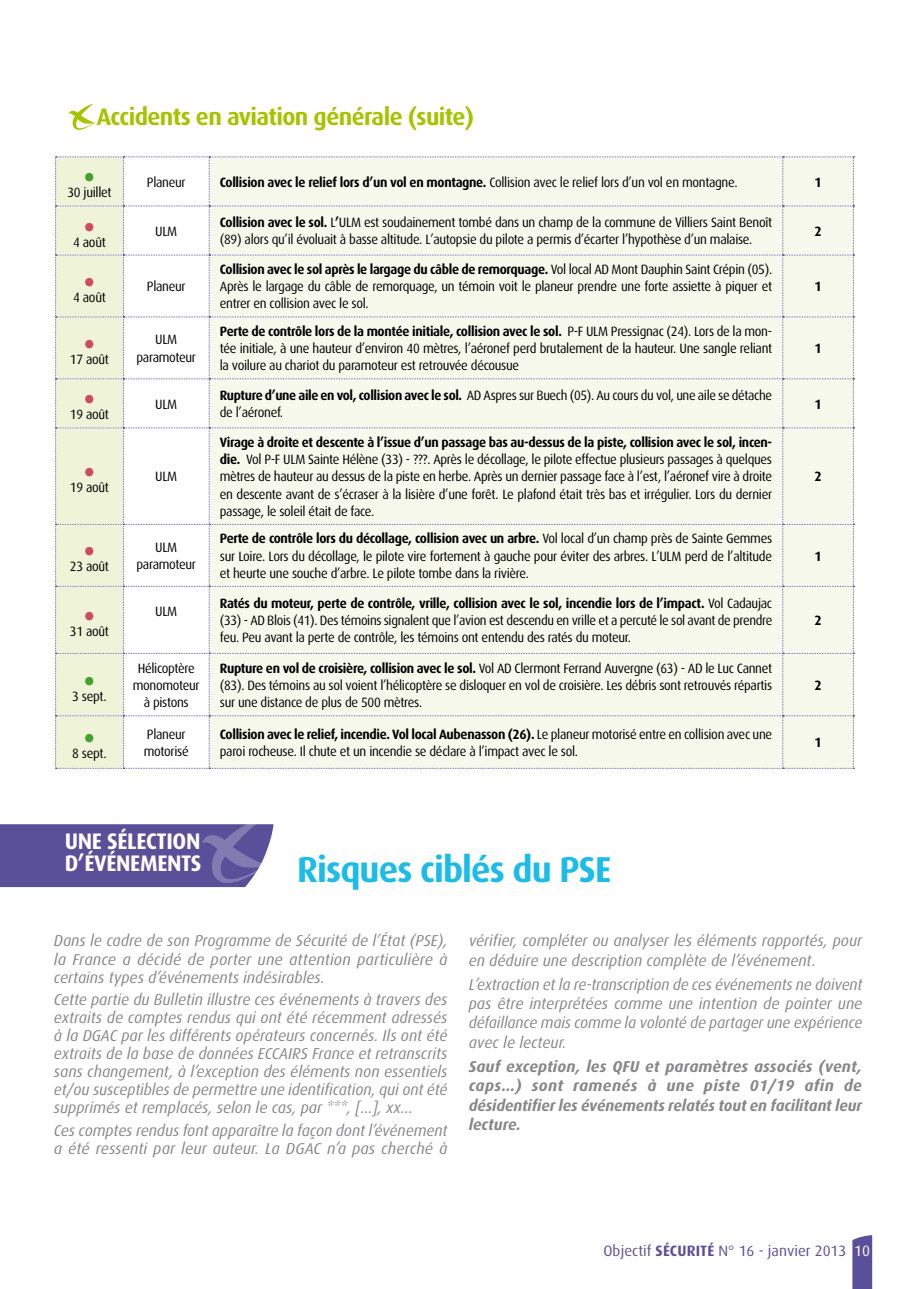
<style>
.page{position:relative;width:919px;height:1289px;background:#fff}
.page>*{position:absolute;margin:0;border:0;box-sizing:border-box;transform-origin:0 0}
.t1{font:700 36px "Dax OT";letter-spacing:-.025em;color:#1bbbea}
.t2{font:700 30px "Dax OT";color:#ce4a60;scale:.95 1}
.t3{font:700 24px "Dax OT";letter-spacing:-.025em;color:#a4c400}
.t4{font:700 22.5px/22.5px "Dax OT";letter-spacing:-.015em;color:#fff}
.t5{font:italic 15.75px/18px "Dax OT";color:#87888a;text-align:justify}
.t6{font:italic 15.75px/19.5px "Dax OT";color:#87888a;text-align:justify;scale:.96 1}
.t7{font:italic 700 15.75px/19.5px "Dax OT";letter-spacing:-.005em;color:#87888a;text-align:justify}
.t8{font:15px "Dax OT";color:#5a5099}
.t9{font:13.5px/17.2px "Dax OT";letter-spacing:-.025em;color:#000;text-align:justify;scale:.95 1}
.t10{font:13.5px/17.2px "Dax OT";letter-spacing:-.025em;color:#000;scale:.94 1}
.t11{font:700 13.5px "Dax OT";letter-spacing:-.025em;color:#000;scale:.95 1}
.s1{font-weight:400}
.s2{font-weight:700}
.s3{color:#fff}
</style>
<div class="page">
<svg style="left:852px;top:1235px;width:20px;height:53px"></svg>
<svg style="left:55px;top:156px;width:799px;height:613px;background:#f5f7ec"></svg>
<svg style="left:68px;top:104px;width:27px;height:26px"></svg>
<svg style="left:0;top:824px;width:273px;height:63px;background:#635a9e"></svg>
<h3 class="t3" style="left:97px;top:103px;width:379px">Accidents en aviation générale (suite)</h3>
<p class="t9" style="left:67px;top:184px;width:48px"><sup>•</sup>30 juillet</p>
<p class="t9" style="left:147px;top:173px;width:42px">Planeur</p>
<p class="t11" style="left:220px;top:174px;width:546px">Collision avec le relief lors d’un vol en montagne. <span class="s1">Collision avec le relief lors d’un vol en montagne.</span></p>
<p class="t11" style="left:814px;top:174px;width:9px">1</p>
<h2 class="t2" style="left:84px;top:210px;width:13px">•</h2>
<p class="t9" style="left:73px;top:233px;width:36px">4 août</p>
<p class="t9" style="left:155px;top:222px;width:25px">ULM</p>
<p class="t9" style="left:220px;top:214px;width:583px"><span class="s2">Collision avec le sol.</span> L<span class="s2">’</span>ULM est soudainement tombé dans un champ de la commune de Villiers Saint Benoît (89) alors qu’il évoluait à basse altitude. L’autopsie du pilote a permis d’écarter l’hypothèse d’un malaise.</p>
<p class="t11" style="left:814px;top:223px;width:9px">2</p>
<h2 class="t2" style="left:84px;top:266px;width:13px">•</h2>
<p class="t9" style="left:73px;top:289px;width:36px">4 août</p>
<p class="t9" style="left:147px;top:278px;width:42px">Planeur</p>
<p class="t9" style="left:220px;top:261px;width:583px"><span class="s2">Collision avec le sol après le largage du câble de remorquage.</span> Vol local AD Mont Dauphin Saint Crépin (05).<br>Après le largage du câble de remorquage, un témoin voit le planeur prendre une forte assiette à piquer et entrer en collision avec le sol.</p>
<p class="t9" style="left:70px;top:351px;width:43px"><sup>•</sup>17 août</p>
<p class="t9" style="left:136px;top:331px;width:64px;text-align:center">ULM paramoteur</p>
<p class="t9" style="left:220px;top:323px;width:583px"><span class="s2">Perte de contrôle lors de la montée initiale, collision avec le sol.</span> P-F ULM Pressignac (24). Lors de la mon&shy;tée initiale, à une hauteur d’environ 40 mètres, l’aéronef perd brutalement de la hauteur. Une sangle reliant la voilure au chariot du paramoteur est retrouvée décousue</p>
<p class="t11" style="left:814px;top:279px;width:9px">1</p>
<p class="t11" style="left:814px;top:341px;width:9px">1</p>
<p class="t9" style="left:70px;top:406px;width:43px"><sup>•</sup>19 août</p>
<p class="t9" style="left:155px;top:395px;width:25px">ULM</p>
<p class="t10" style="left:220px;top:387px;width:589px"><span class="s2">Rupture d’une aile en vol, collision avec le sol.</span> AD Aspres sur Buech (05). Au cours du vol, une aile se détache de l’aéronef.</p>
<p class="t11" style="left:814px;top:396px;width:9px">1</p>
<p class="t9" style="left:70px;top:479px;width:43px"><sup>•</sup>19 août</p>
<p class="t9" style="left:155px;top:468px;width:25px">ULM</p>
<p class="t9" style="left:220px;top:433px;width:583px"><span class="s2">Virage à droite et descente à l’issue d’un passage bas au-dessus de la piste, collision avec le sol, incen&shy;die.</span> Vol P-F ULM Sainte Hélène (33) - ???. Après le décollage, le pilote effectue plusieurs passages à quelques mètres de hauteur au dessus de la piste en herbe. Après un dernier passage face à l’est, l’aéronef vire à droite en descente avant de s’écraser à la lisière d’une forêt. Le plafond était très bas et irrégulier. Lors du dernier passage, le soleil était de face.</p>
<p class="t9" style="left:70px;top:558px;width:43px"><sup>•</sup>23 août</p>
<p class="t9" style="left:136px;top:538px;width:64px;text-align:center">ULM paramoteur</p>
<p class="t9" style="left:220px;top:530px;width:583px"><span class="s2">Perte de contrôle lors du décollage, collision avec un arbre.</span> Vol local d’un champ près de Sainte Gemmes sur Loire. Lors du décollage, le pilote vire fortement à gauche pour éviter des arbres. L’ULM perd de l’altitude et heurte une souche d’arbre. Le pilote tombe dans la rivière.</p>
<p class="t9" style="left:70px;top:622px;width:43px"><sup>•</sup>31 août</p>
<p class="t9" style="left:155px;top:603px;width:25px">ULM</p>
<p class="t9" style="left:220px;top:594px;width:583px"><span class="s2">Ratés du moteur, perte de contrôle, vrille, collision avec le sol, incendie lors de l’impact.</span> Vol Cadaujac (33) - AD Blois (41). Des témoins signalent que l’avion est descendu en vrille et a percuté le sol avant de prendre feu. Peu avant la perte de contrôle, les témoins ont entendu des ratés du moteur.</p>
<p class="t9" style="left:72px;top:687px;width:38px"><sup>•</sup>3 sept.</p>
<p class="t9" style="left:133px;top:659px;width:72px;text-align:center">Hélicoptère monomoteur à pistons</p>
<p class="t9" style="left:220px;top:659px;width:583px"><span class="s2">Rupture en vol de croisière, collision avec le sol.</span> Vol AD Clermont Ferrand Auvergne (63) - AD le Luc Cannet (83). Des témoins au sol voient l’hélicoptère se disloquer en vol de croisière. Les débris sont retrouvés répartis sur une distance de plus de 500 mètres.</p>
<p class="t11" style="left:814px;top:469px;width:9px">2</p>
<p class="t11" style="left:814px;top:548px;width:9px">1</p>
<p class="t11" style="left:814px;top:612px;width:9px">2</p>
<p class="t11" style="left:814px;top:677px;width:9px">2</p>
<p class="t9" style="left:72px;top:745px;width:38px"><sup>•</sup>8 sept.</p>
<p class="t9" style="left:144px;top:725px;width:49px">Planeur motorisé</p>
<p class="t9" style="left:220px;top:725px;width:583px"><span class="s2">Collision avec le relief, incendie. Vol local Aubenasson (26).</span> Le planeur motorisé entre en collision avec une paroi rocheuse. Il chute et un incendie se déclare à l’impact avec le sol.</p>
<p class="t11" style="left:814px;top:735px;width:9px">1</p>
<h3 class="t4" style="left:65px;top:830px;width:138px">une sélection d’événements</h3>
<h1 class="t1" style="left:297px;top:848px;width:315px">Risques ciblés du PSE</h1>
<p class="t5" style="left:54px;top:932px;width:395px">Dans le cadre de son Programme de Sécurité de l’État (PSE), la France a décidé de porter une attention particulière à certains types d’événements indésirables.</p>
<p class="t5" style="left:54px;top:990px;width:395px">Cette partie du Bulletin illustre ces événements à travers des extraits de comptes rendus qui ont été récemment adressés à la DGAC par les différents opérateurs concernés. Ils ont été extraits de la base de données ECCAIRS France et retranscrits sans changement, à l’exception des éléments non essentiels et/ou susceptibles de permettre une identification, qui ont été supprimés et remplacés, selon le cas, par ***, […], xx…</p>
<p class="t5" style="left:54px;top:1121px;width:395px">Ces comptes rendus font apparaître la façon dont l’événement a été ressenti par leur auteur. La DGAC n’a pas cherché à</p>
<p class="t5" style="left:468px;top:931px;width:395px;line-height:19.5px">vérifier, compléter ou analyser les éléments rapportés, pour en déduire une description complète de l’événement.</p>
<p class="t6" style="left:468px;top:974px;width:411px">L’extraction et la re-transcription de ces événements ne doivent pas être interprétées comme une intention de pointer une défaillance mais comme la volonté de partager une expérience avec le lecteur.</p>
<p class="t7" style="left:468px;top:1056px;width:395px">Sauf exception, les QFU et paramètres associés (vent, caps…) sont ramenés à une piste 01/19 afin de désidentifier les événements relatés tout en facilitant leur lecture.</p>
<p class="t8" style="left:603px;top:1242px;width:268px">Objectif <span class="s2">Sécurité</span> N° 16 - janvier 2013 <span class="s3">10</span></p>
</div>
